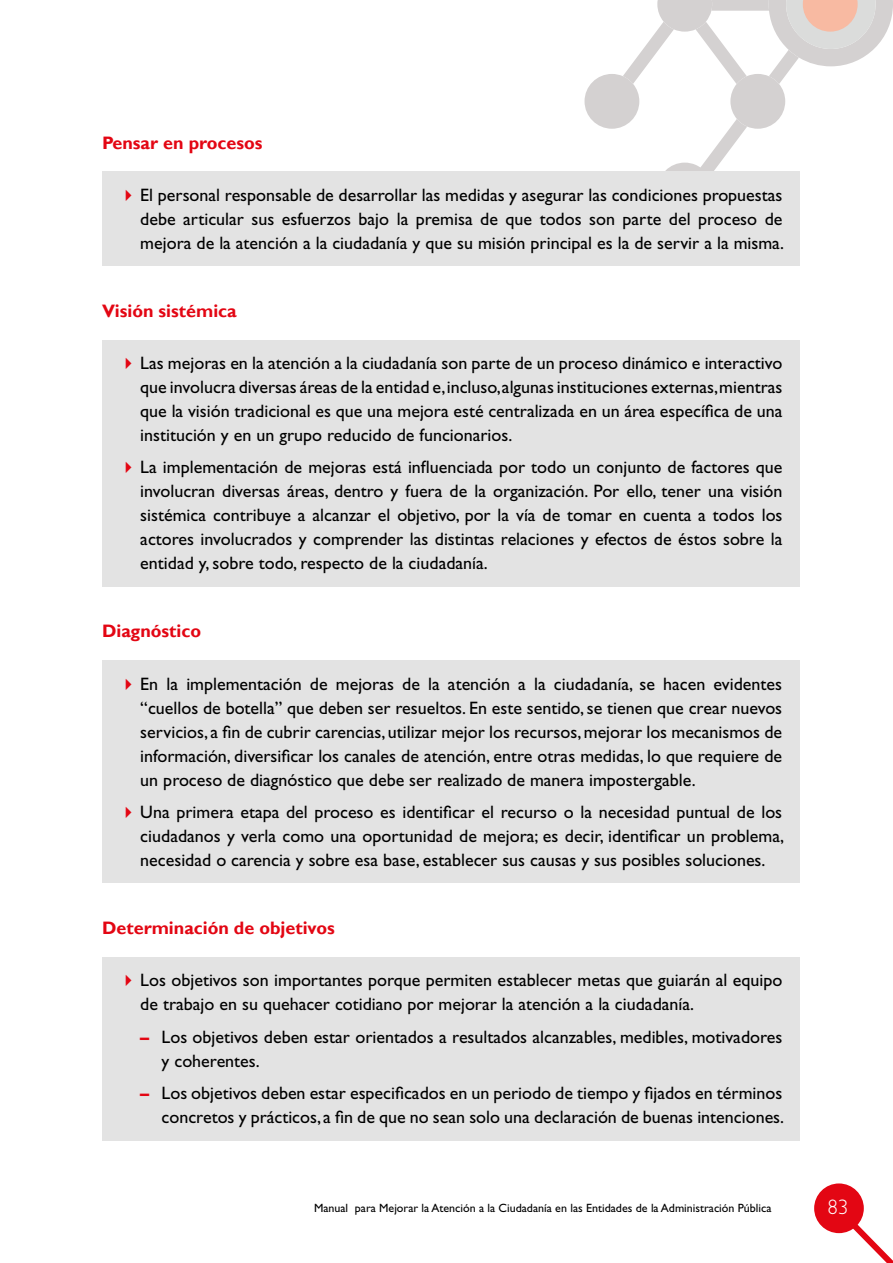
<style>
.page{position:relative;width:893px;height:1263px;background:#fff}
.page>*{position:absolute;margin:0;border:0;box-sizing:border-box;transform-origin:0 0}
.t1{font:300 21px "Gill Sans Std";color:#fff}
.t2{font:18px/24px "Gill Sans Std";color:#000;text-align:justify}
.t3{font:700 18px "Gill Sans Alt One WGL";color:#e30613}
.t4{font:12px "Gill Sans Std";color:#000}
.s1{font-weight:700;color:#e30613}
</style>
<div class="page">
<div style="left:814px;top:1183px;width:50px;height:50px;background:#e30613;border-radius:50%"></div>
<svg style="left:844px;top:1215px;width:49px;height:48px"></svg>
<svg style="left:584px;top:0;width:309px;height:217px"></svg>
<div style="left:102px;top:172px;width:697px;height:94px;background:#e3e3e3"></div>
<div style="left:102px;top:340px;width:697px;height:246px;background:#e3e3e3"></div>
<div style="left:102px;top:660px;width:697px;height:223px;background:#e3e3e3"></div>
<div style="left:102px;top:957px;width:697px;height:183px;background:#e3e3e3"></div>
<p class="t3" style="left:102px;top:130px;width:162px">Pensar en procesos</p>
<p class="t2" style="left:140px;top:183px;width:645px">El personal responsable de desarrollar las medidas y asegurar las condiciones propuestas debe articular sus esfuerzos bajo la premisa de que todos son parte del proceso de mejora de la atención a la ciudadanía y que su misión principal es la de servir a la misma.</p>
<p class="t3" style="left:102px;top:298px;width:136px">Visión sistémica</p>
<p class="t2" style="left:140px;top:351px;width:644px">Las mejoras en la atención a la ciudadanía son parte de un proceso dinámico e interactivo que involucra diversas áreas de la entidad e, incluso, algunas instituciones externas, mientras que la visión tradicional es que una mejora esté centralizada en un área específica de una institución y en un grupo reducido de funcionarios.</p>
<p class="t2" style="left:140px;top:455px;width:644px">La implementación de mejoras está influenciada por todo un conjunto de factores que involucran diversas áreas, dentro y fuera de la organización. Por ello, tener una visión sistémica contribuye a alcanzar el objetivo, por la vía de tomar en cuenta a todos los actores involucrados y comprender las distintas relaciones y efectos de éstos sobre la entidad y, sobre todo, respecto de la ciudadanía.</p>
<p class="t3" style="left:102px;top:619px;width:101px">Diagnóstico</p>
<p class="t2" style="left:140px;top:672px;width:643px">En la implementación de mejoras de la atención a la ciudadanía, se hacen evidentes “cuellos de botella” que deben ser resueltos. En este sentido, se tienen que crear nuevos servicios, a fin de cubrir carencias, utilizar mejor los recursos, mejorar los mecanismos de información, diversificar los canales de atención, entre otras medidas, lo que requiere de un proceso de diagnóstico que debe ser realizado de manera impostergable.</p>
<p class="t2" style="left:140px;top:800px;width:645px">Una primera etapa del proceso es identificar el recurso o la necesidad puntual de los ciudadanos y verla como una oportunidad de mejora; es decir, identificar un problema, necesidad o carencia y sobre esa base, establecer sus causas y sus posibles soluciones.</p>
<p class="t3" style="left:102px;top:916px;width:234px">Determinación de objetivos</p>
<p class="t2" style="left:140px;top:968px;width:644px">Los objetivos son importantes porque permiten establecer metas que guiarán al equipo de trabajo en su quehacer cotidiano por mejorar la atención a la ciudadanía.</p>
<p class="t2" style="left:162px;top:1025px;width:622px;text-indent:-21px"><span class="s1">–</span> Los objetivos deben estar orientados a resultados alcanzables, medibles, motivadores y coherentes.</p>
<p class="t2" style="left:140px;top:1081px;width:645px;text-align:right"><span class="s1">–</span> Los objetivos deben estar especificados en un periodo de tiempo y fijados en términos concretos y prácticos, a fin de que no sean solo una declaración de buenas intenciones.</p>
<p class="t4" style="left:314px;top:1201px;width:459px">Manual para Mejorar la Atención a la Ciudadanía en las Entidades de la Administración Pública</p>
<p class="t1" style="left:827px;top:1195px;width:22px">83</p>
</div>
